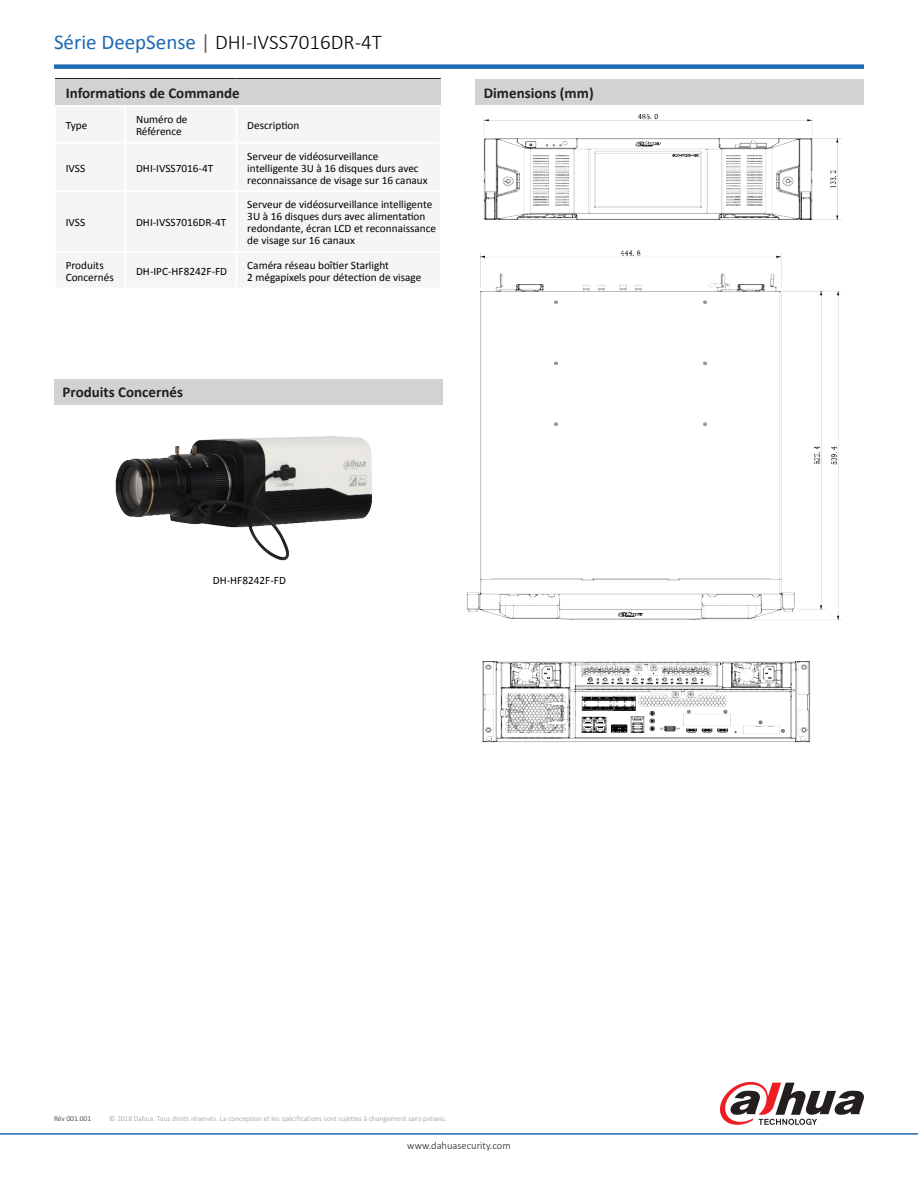
<style>
.page{position:relative;width:918px;height:1188px;background:#fff}
.page>*{position:absolute;margin:0;border:0;box-sizing:border-box;transform-origin:0 0}
.t1{font:300 21px "Calibri";color:#000}
.t2{font:700 15px "Calibri";color:#231f20}
.t3{font:11.25px/12px "Calibri";color:#000}
.t4{font:300 10.5px "Calibri";color:#231f20}
.t5{font:300 7.5px "Calibri";color:#939598}
.t6{font:300 7.5px "Calibri";color:#231f20}
.s1{font-weight:400;color:#1e69b4}
.s2{font-weight:400;color:#636366}
</style>
<div class="page">
<hr style="left:0;top:1133px;width:918px;height:2px;background:#1e69b4">
<div style="left:54px;top:64px;width:810px;height:5px;background:#1e69b4"></div>
<div style="left:55px;top:78px;width:386px;height:28px;background:#d1d2d4"></div>
<hr style="left:55px;top:78px;width:70px;height:1px;background:#231f20">
<hr style="left:125px;top:78px;width:112px;height:1px;background:#231f20">
<hr style="left:237px;top:78px;width:204px;height:1px;background:#231f20">
<hr style="left:54px;top:105px;width:71px;height:2px;background:#fff">
<hr style="left:125px;top:105px;width:112px;height:2px;background:#fff">
<hr style="left:237px;top:105px;width:205px;height:2px;background:#fff">
<svg style="left:720px;top:1082px;width:144px;height:43px"></svg>
<div style="left:54px;top:379px;width:388px;height:25px;background:#d1d2d4"></div>
<img style="left:115px;top:436px;width:257px;height:125px">
<div style="left:476px;top:80px;width:388px;height:25px;background:#d1d2d4"></div>
<img style="left:467px;top:115px;width:375px;height:628px">
<p class="t1" style="left:54px;top:29px;width:329px"><span class="s1">Série DeepSense</span> <span class="s2">|</span> DHI-IVSS7016DR-4T</p>
<p class="t2" style="left:66px;top:84px;width:176px">Informations de Commande</p>
<p class="t3" style="left:66px;top:119px;width:23px">Type</p>
<p class="t3" style="left:136px;top:113px;width:53px">Numéro de<br>Référence</p>
<p class="t3" style="left:247px;top:119px;width:54px">Description</p>
<p class="t3" style="left:66px;top:162px;width:21px">IVSS</p>
<p class="t3" style="left:136px;top:162px;width:79px">DHI-IVSS7016-4T</p>
<p class="t3" style="left:247px;top:150px;width:182px">Serveur de vidéosurveillance intelligente 3U à 16 disques durs avec reconnaissance de visage sur 16 canaux</p>
<p class="t3" style="left:66px;top:217px;width:21px">IVSS</p>
<p class="t3" style="left:136px;top:217px;width:92px">DHI-IVSS7016DR-4T</p>
<p class="t3" style="left:247px;top:199px;width:190px">Serveur de vidéosurveillance intelligente 3U à 16 disques durs avec alimentation redondante, écran LCD et reconnaissance de visage sur 16 canaux</p>
<p class="t3" style="left:66px;top:259px;width:50px">Produits<br>Concernés</p>
<p class="t3" style="left:136px;top:265px;width:93px">DH-IPC-HF8242F-FD</p>
<p class="t3" style="left:247px;top:259px;width:176px">Caméra réseau boîtier Starlight<br>2 mégapixels pour détection de visage</p>
<p class="t2" style="left:63px;top:383px;width:122px">Produits Concernés</p>
<p class="t2" style="left:484px;top:84px;width:111px">Dimensions (mm)</p>
<p class="t3" style="left:213px;top:574px;width:75px">DH-HF8242F-FD</p>
<p class="t6" style="left:54px;top:1113px;width:39px">Rév 001.001</p>
<p class="t5" style="left:109px;top:1113px;width:339px">© 2018 Dahua. Tous droits réservés. La conception et les spécifications sont sujettes à changement sans préavis.</p>
<p class="t4" style="left:407px;top:1139px;width:105px">www.dahuasecurity.com</p>
</div>
